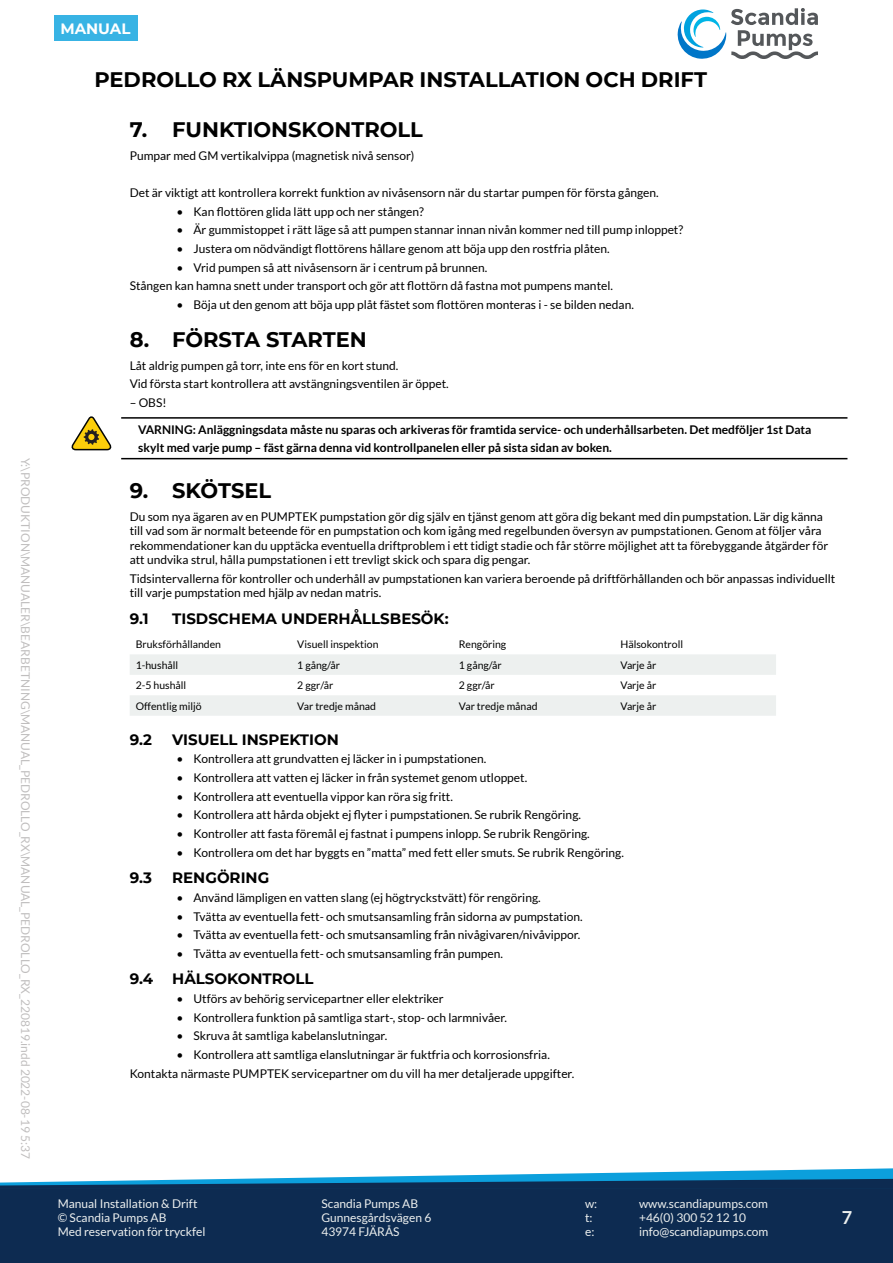
<style>
.page{position:relative;width:893px;height:1263px;background:#fff}
.page>*{position:absolute;margin:0;border:0;box-sizing:border-box;transform-origin:0 0}
.t1{font:700 21px "Montserrat";color:#000}
.t2{font:700 18px "Lato";color:#edf0ef}
.t3{font:700 15px "Montserrat";color:#000}
.t4{font:700 15px "Montserrat";color:#fff}
.content-sm{font:12px/14.4px "Lato";color:#000}
.t5{font:700 12px/18px "Lato";color:#000}
.t6{font:12px/14.4px "Lato";color:#edf0ef}
.t7{font:12px "Lato";color:#c0bebe}
.produkttyp{font:10.5px "Lato";color:#000}
</style>
<div class="page">
<svg style="left:677px;top:8px;width:141px;height:51px"></svg>
<div style="left:0;top:1187px;width:893px;height:76px;background:#0d2b51"></div>
<svg style="left:0;top:1168px;width:893px;height:19px"></svg>
<div style="left:54px;top:15px;width:83px;height:25px;background:#38b3e4"></div>
<hr style="left:121px;top:417px;width:726px;height:2px;background:#000">
<hr style="left:121px;top:458px;width:726px;height:1px;background:#000">
<svg style="left:130px;top:654px;width:646px;height:62px"></svg>
<svg style="left:71px;top:417px;width:41px;height:34px"></svg>
<p class="t7" style="left:32px;top:458px;width:703px;rotate:90deg">Y:\PRODUKTION\MANUALER\BEARBETNING\MANUAL_PEDROLLO_RX\MANUAL_PEDROLLO_RX_220819.indd 2022-08-19 5:37</p>
<p class="t4" style="left:60px;top:18px;width:72px">MANUAL</p>
<h1 class="t1" style="left:94px;top:64px;width:614px">PEDROLLO RX LÄNSPUMPAR INSTALLATION OCH DRIFT</h1>
<p class="t1" style="left:130px;top:114px;width:295px">7. FUNKTIONSKONTROLL</p>
<p class="content-sm" style="left:130px;top:148px;width:286px">Pumpar med GM vertikalvippa (magnetisk nivå sensor)</p>
<p class="content-sm" style="left:130px;top:185px;width:531px">Det är viktigt att kontrollera korrekt funktion av nivåsensorn när du startar pumpen för första gången.</p>
<p class="content-sm" style="left:176px;top:204px;width:249px">• Kan flottören glida lätt upp och ner stången?</p>
<p class="content-sm" style="left:176px;top:223px;width:508px">• Är gummistoppet i rätt läge så att pumpen stannar innan nivån kommer ned till pump inloppet?</p>
<p class="content-sm" style="left:176px;top:241px;width:435px">• Justera om nödvändigt flottörens hållare genom att böja upp den rostfria plåten.</p>
<p class="content-sm" style="left:176px;top:260px;width:312px">• Vrid pumpen så att nivåsensorn är i centrum på brunnen.</p>
<p class="content-sm" style="left:130px;top:279px;width:485px">Stången kan hamna snett under transport och gör att flottörn då fastna mot pumpens mantel.</p>
<p class="content-sm" style="left:176px;top:297px;width:459px">• Böja ut den genom att böja upp plåt fästet som flottören monteras i - se bilden nedan.</p>
<p class="t1" style="left:130px;top:324px;width:239px">8. FÖRSTA STARTEN</p>
<p class="content-sm" style="left:130px;top:358px;width:270px">Låt aldrig pumpen gå torr, inte ens för en kort stund.</p>
<p class="content-sm" style="left:130px;top:377px;width:321px">Vid första start kontrollera att avstängningsventilen är öppet.</p>
<p class="content-sm" style="left:130px;top:395px;width:38px">– OBS!</p>
<p class="t5" style="left:138px;top:420px;width:675px">VARNING: Anläggningsdata måste nu sparas och arkiveras för framtida service- och underhållsarbeten. Det medföljer 1st Data skylt med varje pump – fäst gärna denna vid kontrollpanelen eller på sista sidan av boken.</p>
<p class="t1" style="left:130px;top:475px;width:143px">9. SKÖTSEL</p>
<p class="content-sm" style="left:130px;top:509px;width:700px">Du som nya ägaren av en PUMPTEK pumpstation gör dig själv en tjänst genom att göra dig bekant med din pumpstation. Lär dig känna till vad som är normalt beteende för en pumpstation och kom igång med regelbunden översyn av pumpstationen. Genom at följer våra rekommendationer kan du upptäcka eventuella driftproblem i ett tidigt stadie och får större möjlighet att ta förebyggande åtgärder för att undvika strul, hålla pumpstationen i ett trevligt skick och spara dig pengar.</p>
<p class="content-sm" style="left:130px;top:571px;width:707px">Tidsintervallerna för kontroller och underhåll av pumpstationen kan variera beroende på driftförhållanden och bör anpassas individuellt till varje pumpstation med hjälp av nedan matris.</p>
<p class="t3" style="left:130px;top:607px;width:20px">9.1</p>
<p class="t3" style="left:172px;top:607px;width:278px">TISDSCHEMA UNDERHÅLLSBESÖK:</p>
<p class="produkttyp" style="left:136px;top:639px;width:87px">Bruksförhållanden</p>
<p class="produkttyp" style="left:297px;top:639px;width:83px">Visuell inspektion</p>
<p class="produkttyp" style="left:459px;top:639px;width:49px">Rengöring</p>
<p class="produkttyp" style="left:620px;top:639px;width:64px">Hälsokontroll</p>
<p class="produkttyp" style="left:136px;top:659px;width:44px">1-hushåll</p>
<p class="produkttyp" style="left:297px;top:659px;width:44px">1 gång/år</p>
<p class="produkttyp" style="left:459px;top:659px;width:44px">1 gång/år</p>
<p class="produkttyp" style="left:620px;top:659px;width:37px">Varje år</p>
<p class="produkttyp" style="left:136px;top:680px;width:52px">2-5 hushåll</p>
<p class="produkttyp" style="left:297px;top:680px;width:37px">2 ggr/år</p>
<p class="produkttyp" style="left:459px;top:680px;width:37px">2 ggr/år</p>
<p class="produkttyp" style="left:620px;top:680px;width:37px">Varje år</p>
<p class="produkttyp" style="left:136px;top:700px;width:67px">Offentlig miljö</p>
<p class="produkttyp" style="left:297px;top:700px;width:80px">Var tredje månad</p>
<p class="produkttyp" style="left:459px;top:700px;width:80px">Var tredje månad</p>
<p class="produkttyp" style="left:620px;top:700px;width:37px">Varje år</p>
<p class="t3" style="left:130px;top:729px;width:24px">9.2</p>
<p class="t3" style="left:172px;top:729px;width:168px">VISUELL INSPEKTION</p>
<p class="content-sm" style="left:176px;top:752px;width:311px">• Kontrollera att grundvatten ej läcker in i pumpstationen.</p>
<p class="content-sm" style="left:176px;top:770px;width:352px">• Kontrollera att vatten ej läcker in från systemet genom utloppet.</p>
<p class="content-sm" style="left:176px;top:789px;width:278px">• Kontrollera att eventuella vippor kan röra sig fritt.</p>
<p class="content-sm" style="left:176px;top:808px;width:406px">• Kontrollera att hårda objekt ej flyter i pumpstationen. Se rubrik Rengöring.</p>
<p class="content-sm" style="left:176px;top:826px;width:415px">• Kontroller att fasta föremål ej fastnat i pumpens inlopp. Se rubrik Rengöring.</p>
<p class="content-sm" style="left:176px;top:845px;width:449px">• Kontrollera om det har byggts en ”matta” med fett eller smuts. Se rubrik Rengöring.</p>
<p class="t3" style="left:130px;top:867px;width:24px">9.3</p>
<p class="t3" style="left:172px;top:867px;width:99px">RENGÖRING</p>
<p class="content-sm" style="left:176px;top:890px;width:366px">• Använd lämpligen en vatten slang (ej högtryckstvätt) för rengöring.</p>
<p class="content-sm" style="left:176px;top:909px;width:408px">• Tvätta av eventuella fett- och smutsansamling från sidorna av pumpstation.</p>
<p class="content-sm" style="left:176px;top:927px;width:405px">• Tvätta av eventuella fett- och smutsansamling från nivågivaren/nivåvippor.</p>
<p class="content-sm" style="left:176px;top:946px;width:328px">• Tvätta av eventuella fett- och smutsansamling från pumpen.</p>
<p class="t3" style="left:130px;top:968px;width:25px">9.4</p>
<p class="t3" style="left:172px;top:968px;width:143px">HÄLSOKONTROLL</p>
<p class="content-sm" style="left:176px;top:991px;width:269px">• Utförs av behörig servicepartner eller elektriker</p>
<p class="content-sm" style="left:176px;top:1010px;width:332px">• Kontrollera funktion på samtliga start-, stop- och larmnivåer.</p>
<p class="content-sm" style="left:176px;top:1029px;width:212px">• Skruva åt samtliga kabelanslutningar.</p>
<p class="content-sm" style="left:176px;top:1047px;width:375px">• Kontrollera att samtliga elanslutningar är fuktfria och korrosionsfria.</p>
<p class="content-sm" style="left:130px;top:1066px;width:446px">Kontakta närmaste PUMPTEK servicepartner om du vill ha mer detaljerade uppgifter.</p>
<p class="t6" style="left:58px;top:1196px;width:149px">Manual Installation &amp; Drift © Scandia Pumps AB<br>Med reservation för tryckfel</p>
<p class="t6" style="left:321px;top:1196px;width:111px">Scandia Pumps AB<br>Gunnesgårdsvägen 6<br>43974 FJÄRÅS</p>
<p class="t6" style="left:585px;top:1196px;width:14px">w:</p>
<p class="t6" style="left:639px;top:1196px;width:130px">www.scandiapumps.com</p>
<p class="t6" style="left:585px;top:1210px;width:9px">t:</p>
<p class="t6" style="left:639px;top:1210px;width:108px">+46(0) 300 52 12 10</p>
<p class="t6" style="left:585px;top:1225px;width:11px">e:</p>
<p class="t6" style="left:639px;top:1225px;width:131px">info@scandiapumps.com</p>
<h2 class="t2" style="left:842px;top:1207px;width:12px">7</h2>
</div>
